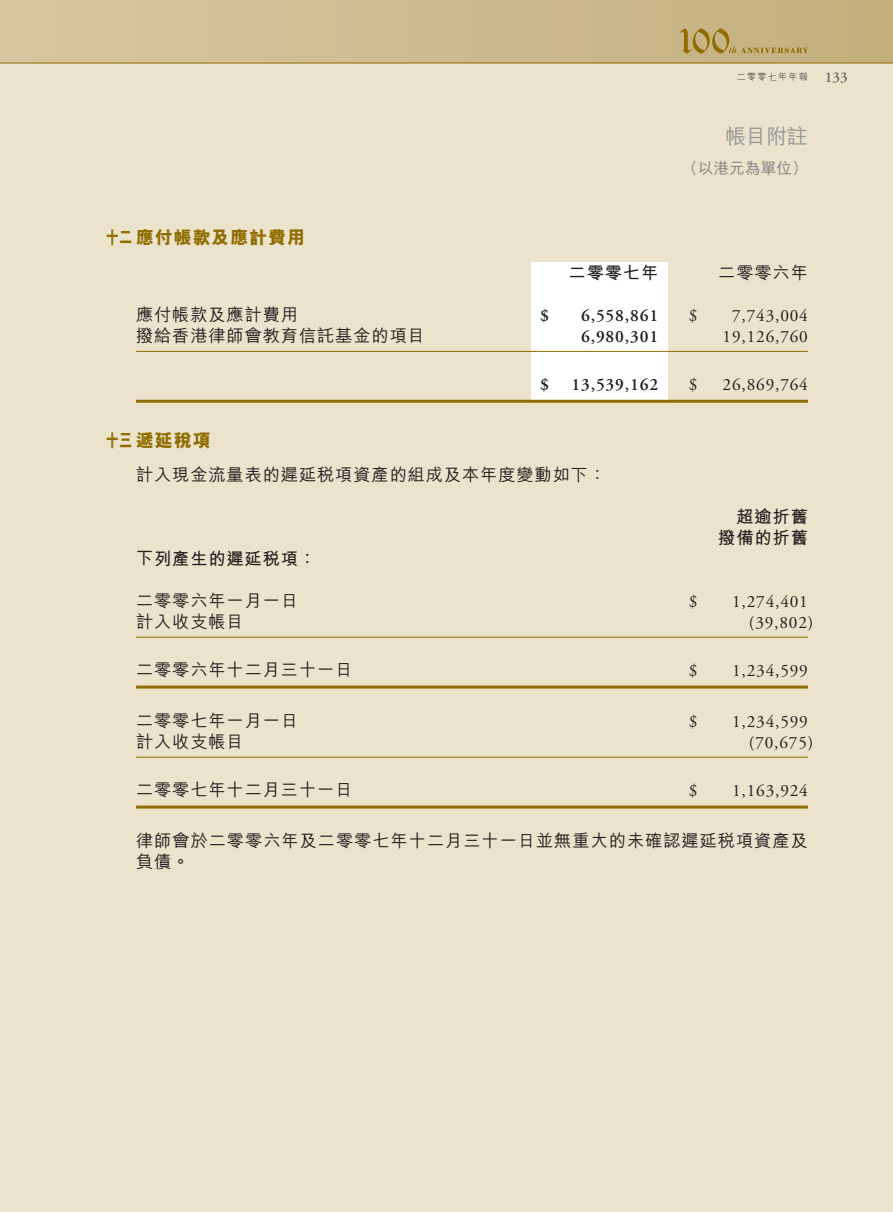
<style>
.page{position:relative;width:893px;height:1212px;background:#ece3cd}
.page>*{position:absolute;margin:0;border:0;box-sizing:border-box;transform-origin:0 0}
.t1{font:500 21px "M Hei HK";color:#939598}
.t2{font:800 18px "M Hei HK";letter-spacing:.05em;color:#906d00;scale:.7 1}
.t3{font:500 17.25px/21px "M Hei HK";letter-spacing:.05em;color:#231f20}
.t4{font:17.25px "Adobe Garamond Pro";letter-spacing:.05em;color:#231f20}
.t5{font:600 17.25px "Adobe Garamond Pro";letter-spacing:.05em;color:#231f20}
.t6{font:700 17.25px/21px "M Hei HK";letter-spacing:.05em;color:#231f20;text-align:right}
.t7{font:500 15.75px "M Hei HK";color:#808285}
.t8{font:300 9px "M Hei HK";letter-spacing:.15em;color:#231f20}
.s1{font-family:"Adobe Garamond Pro";font-weight:600;font-size:15px;color:#6c6d70}
</style>
<div class="page">
<div style="left:0;top:0;width:893px;height:63px;background:linear-gradient(to right,#d8c6a2,#c3af7d)"></div>
<svg style="left:680px;top:28px;width:128px;height:26px;background:#bca66b"></svg>
<hr style="left:0;top:63px;width:893px;height:1px;background:#906d00">
<div style="left:531px;top:262px;width:137px;height:141px;background:#fff"></div>
<hr style="left:136px;top:351px;width:672px;height:1px;background:#906d00">
<hr style="left:136px;top:400px;width:672px;height:3px;background:#906d00">
<hr style="left:136px;top:637px;width:672px;height:1px;background:#906d00">
<hr style="left:136px;top:685px;width:672px;height:3px;background:#906d00">
<hr style="left:136px;top:757px;width:672px;height:1px;background:#906d00">
<hr style="left:136px;top:805px;width:672px;height:3px;background:#906d00">
<p class="t8" style="left:737px;top:71px;width:113px">二零零七年年報 <span class="s1">133</span></p>
<p class="t1" style="left:725px;top:121px;width:84px">帳目附註</p>
<p class="t2" style="left:106px;top:225px;width:285px">十二應付帳款及應計費用</p>
<p class="t7" style="left:682px;top:157px;width:127px">（以港元為單位）</p>
<p class="t6" style="left:569px;top:261px;width:91px">二零零七年</p>
<p class="t3" style="left:718px;top:261px;width:91px">二零零六年</p>
<p class="t3" style="left:136px;top:303px;width:164px">應付帳款及應計費用</p>
<p class="t5" style="left:540px;top:306px;width:10px">$</p>
<p class="t5" style="left:581px;top:306px;width:79px">6,558,861</p>
<p class="t4" style="left:689px;top:305px;width:10px">$</p>
<p class="t4" style="left:732px;top:305px;width:77px">7,743,004</p>
<p class="t3" style="left:136px;top:324px;width:290px">撥給香港律師會教育信託基金的項目</p>
<p class="t5" style="left:581px;top:327px;width:79px">6,980,301</p>
<p class="t4" style="left:722px;top:326px;width:87px">19,126,760</p>
<p class="t5" style="left:540px;top:375px;width:10px">$</p>
<p class="t5" style="left:571px;top:375px;width:88px">13,539,162</p>
<p class="t4" style="left:689px;top:374px;width:10px">$</p>
<p class="t4" style="left:722px;top:374px;width:87px">26,869,764</p>
<p class="t2" style="left:106px;top:429px;width:151px">十三遞延稅項</p>
<p class="t3" style="left:136px;top:463px;width:472px">計入現金流量表的遲延稅項資產的組成及本年度變動如下：</p>
<p class="t6" style="left:718px;top:505px;width:91px">超逾折舊撥備的折舊</p>
<p class="t6" style="left:136px;top:547px;width:182px">下列產生的遲延稅項：</p>
<p class="t3" style="left:136px;top:589px;width:164px">二零零六年一月一日</p>
<p class="t4" style="left:689px;top:591px;width:10px">$</p>
<p class="t4" style="left:732px;top:591px;width:77px">1,274,401</p>
<p class="t3" style="left:136px;top:610px;width:109px">計入收支帳目</p>
<p class="t4" style="left:749px;top:612px;width:66px">(39,802)</p>
<p class="t3" style="left:136px;top:658px;width:218px">二零零六年十二月三十一日</p>
<p class="t4" style="left:689px;top:660px;width:10px">$</p>
<p class="t4" style="left:732px;top:660px;width:77px">1,234,599</p>
<p class="t3" style="left:136px;top:709px;width:164px">二零零七年一月一日</p>
<p class="t4" style="left:689px;top:711px;width:10px">$</p>
<p class="t4" style="left:732px;top:711px;width:77px">1,234,599</p>
<p class="t3" style="left:136px;top:730px;width:109px">計入收支帳目</p>
<p class="t4" style="left:749px;top:732px;width:66px">(70,675)</p>
<p class="t3" style="left:136px;top:778px;width:218px">二零零七年十二月三十一日</p>
<p class="t4" style="left:689px;top:780px;width:10px">$</p>
<p class="t4" style="left:732px;top:780px;width:77px">1,163,924</p>
<p class="t3" style="left:136px;top:829px;width:673px">律師會於二零零六年及二零零七年十二月三十一日並無重大的未確認遲延稅項資產及負債。</p>
</div>
